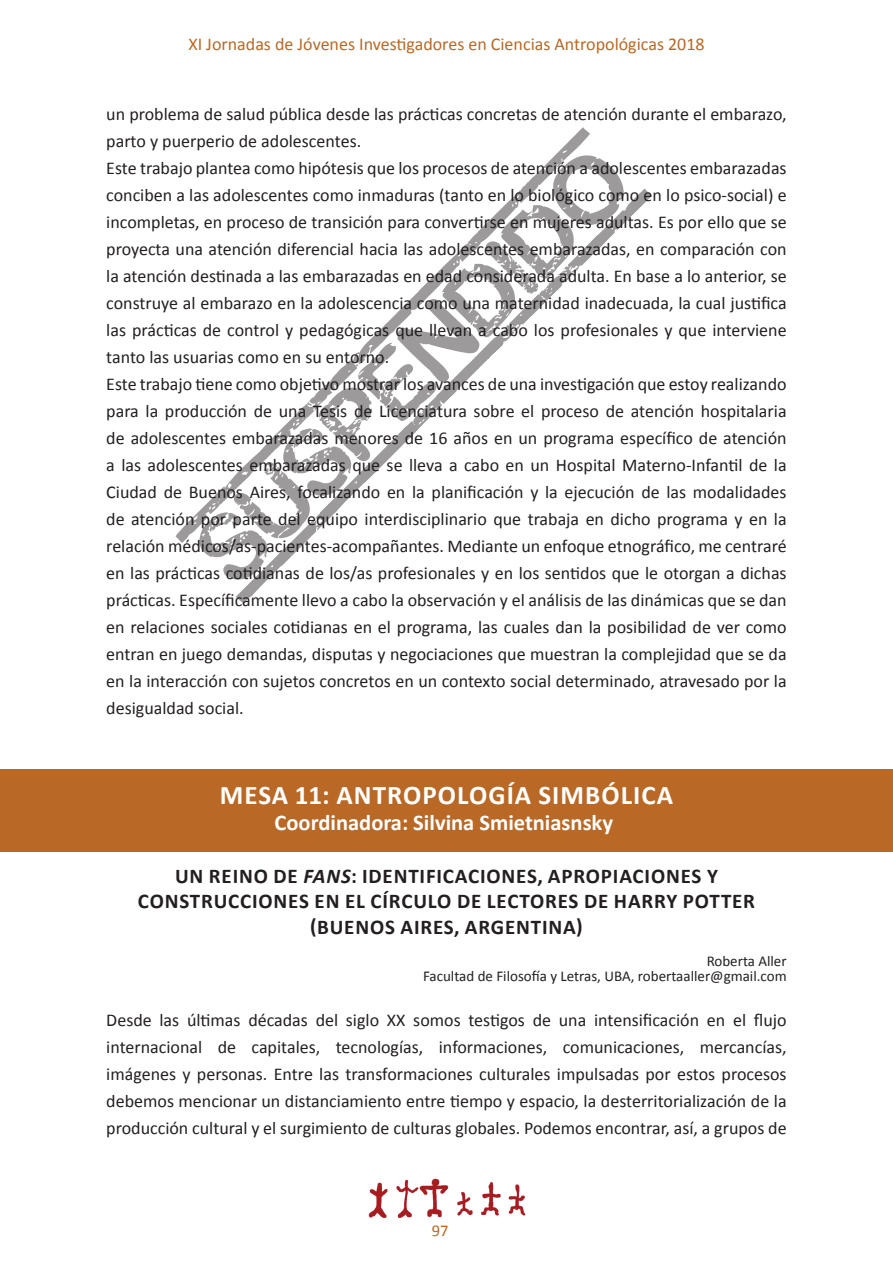
<style>
.page{position:relative;width:893px;height:1263px;background:#fff}
.page>*{position:absolute;margin:0;border:0;box-sizing:border-box;transform-origin:0 0}
.t1{font:120px "TOPSECRET";color:#231f20}
.titulo_mesa{font:700 27px "Calibri";letter-spacing:.04em;color:#fff}
.coordinadores{font:700 22.5px "Calibri";color:#fff}
.RESUMEN_TITULO{font:700 21px/25.2px "Calibri";letter-spacing:.04em;color:#231f20;text-align:center}
.texto_resu{font:18px/27px "Calibri";color:#231f20;text-align:justify}
.t2{font:18px "Calibri";color:#b96826}
.t3{font:16.5px "Calibri";color:#b96826}
.AUTORES___PERTENENCI{font:15px "Calibri";color:#231f20}
.s1{font-style:italic}
</style>
<div class="page">
<img style="left:368px;top:1178px;width:157px;height:40px">
<div style="left:0;top:769px;width:893px;height:82px;background:#b96826"></div>
<p class="t2" style="left:188px;top:32px;width:518px">XI Jornadas de Jóvenes Investigadores en Ciencias Antropológicas 2018</p>
<p class="texto_resu" style="left:106px;top:100px;width:682px">un problema de salud pública desde las prácticas concretas de atención durante el embarazo, parto y puerperio de adolescentes.</p>
<p class="texto_resu" style="left:106px;top:154px;width:682px">Este trabajo plantea como hipótesis que los procesos de atención a adolescentes embarazadas conciben a las adolescentes como inmaduras (tanto en lo biológico como en lo psico-social) e incompletas, en proceso de transición para convertirse en mujeres adultas. Es por ello que se proyecta una atención diferencial hacia las adolescentes embarazadas, en comparación con la atención destinada a las embarazadas en edad considerada adulta. En base a lo anterior, se construye al embarazo en la adolescencia como una maternidad inadecuada, la cual justifica las prácticas de control y pedagógicas que llevan a cabo los profesionales y que interviene tanto las usuarias como en su entorno.</p>
<p class="texto_resu" style="left:106px;top:370px;width:682px">Este trabajo tiene como objetivo mostrar los avances de una investigación que estoy realizando para la producción de una Tesis de Licenciatura sobre el proceso de atención hospitalaria de adolescentes embarazadas menores de 16 años en un programa específico de atención a las adolescentes embarazadas que se lleva a cabo en un Hospital Materno-Infantil de la Ciudad de Buenos Aires, focalizando en la planificación y la ejecución de las modalidades de atención por parte del equipo interdisciplinario que trabaja en dicho programa y en la relación médicos/as-pacientes-acompañantes. Mediante un enfoque etnográfico, me centraré en las prácticas cotidianas de los/as profesionales y en los sentidos que le otorgan a dichas prácticas. Específicamente llevo a cabo la observación y el análisis de las dinámicas que se dan en relaciones sociales cotidianas en el programa, las cuales dan la posibilidad de ver como entran en juego demandas, disputas y negociaciones que muestran la complejidad que se da en la interacción con sujetos concretos en un contexto social determinado, atravesado por la desigualdad social.</p>
<h1 class="t1" style="left:171px;top:519px;width:566px;rotate:-45deg">SUSPENDIDO</h1>
<p class="titulo_mesa" style="left:220px;top:777px;width:455px">MESA 11: ANTROPOLOGÍA SIMBÓLICA</p>
<p class="coordinadores" style="left:275px;top:808px;width:340px">Coordinadora: Silvina Smietniasnsky</p>
<p class="RESUMEN_TITULO" style="left:138px;top:864px;width:619px">UN REINO DE <span class="s1">FANS</span>: IDENTIFICACIONES, APROPIACIONES Y<br>CONSTRUCCIONES EN EL CÍRCULO DE LECTORES DE HARRY POTTER (BUENOS AIRES, ARGENTINA)</p>
<p class="AUTORES___PERTENENCI" style="left:707px;top:951px;width:81px">Roberta Aller</p>
<p class="AUTORES___PERTENENCI" style="left:423px;top:966px;width:365px">Facultad de Filosofía y Letras, UBA, robertaaller@gmail.com</p>
<p class="texto_resu" style="left:106px;top:1006px;width:682px">Desde las últimas décadas del siglo XX somos testigos de una intensificación en el flujo internacional de capitales, tecnologías, informaciones, comunicaciones, mercancías, imágenes y personas. Entre las transformaciones culturales impulsadas por estos procesos debemos mencionar un distanciamiento entre tiempo y espacio, la desterritorialización de la producción cultural y el surgimiento de culturas globales. Podemos encontrar, así, a grupos de</p>
<p class="t3" style="left:432px;top:1220px;width:18px">97</p>
</div>
